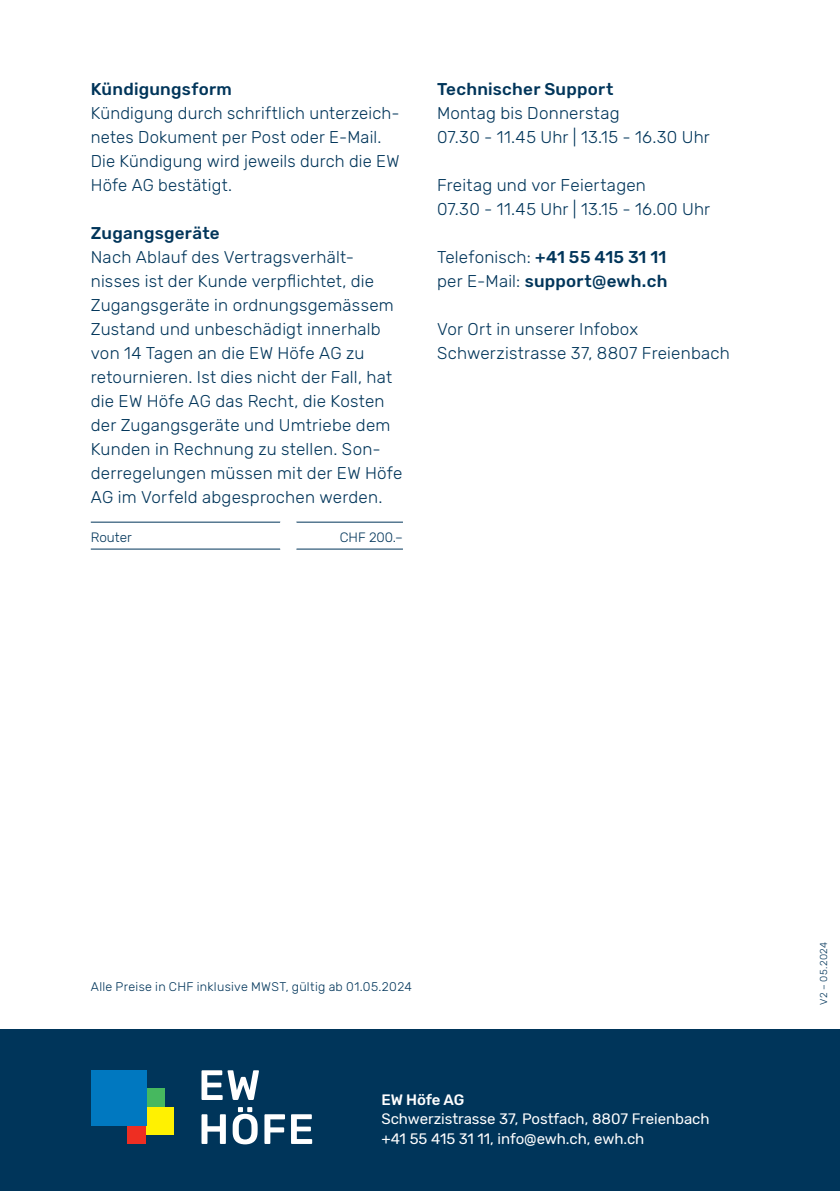
<style>
.page{position:relative;width:840px;height:1191px;background:#fff}
.page>*{position:absolute;margin:0;border:0;box-sizing:border-box;transform-origin:0 0}
.Legende{font:300 17px/24px "Rubik";letter-spacing:.01em;color:#00355a}
.Legende-2{font:500 17px "Rubik";letter-spacing:.015em;color:#00355a}
.t1{font:15px "Rubik";letter-spacing:-.005em;color:#fff}
.t2{font:500 15px "Rubik";letter-spacing:-.01em;color:#fff}
.Zellen_klein{font:300 13.6px "Rubik";color:#00355a}
.Legende-3{font:300 12.4px "Rubik";letter-spacing:.025em;color:#00355a}
.t3{font:300 10px "Rubik";letter-spacing:.03em;color:#00355a}
.s1{font-weight:500}
.s2{font-weight:300}
</style>
<div class="page">
<div style="left:0;top:1029px;width:839px;height:162px;background:#00355a"></div>
<div style="left:146px;top:1107px;width:28px;height:27px;background:#fff101"></div>
<div style="left:128px;top:1125px;width:18px;height:19px;background:#ee2e22"></div>
<div style="left:146px;top:1088px;width:18px;height:19px;background:#46b85f"></div>
<div style="left:91px;top:1070px;width:55px;height:55px;background:#0078c0"></div>
<svg style="left:201px;top:1070px;width:58px;height:30px"></svg>
<svg style="left:201px;top:1114px;width:25px;height:30px"></svg>
<svg style="left:232px;top:1107px;width:25px;height:37px"></svg>
<svg style="left:264px;top:1114px;width:21px;height:30px"></svg>
<svg style="left:291px;top:1114px;width:21px;height:30px"></svg>
<hr style="left:91px;top:549px;width:189px;height:1px;background:#00355a">
<hr style="left:296px;top:549px;width:107px;height:1px;background:#00355a">
<hr style="left:91px;top:522px;width:189px;height:1px;background:#00355a">
<hr style="left:296px;top:522px;width:107px;height:1px;background:#00355a">
<p class="Legende-2" style="left:91px;top:80px;width:142px">Kündigungsform</p>
<p class="Legende" style="left:91px;top:102px;width:310px">Kündigung durch schriftlich unterzeich&shy;netes Dokument per Post oder E-Mail.<br>Die Kündigung wird jeweils durch die EW Höfe AG bestätigt.</p>
<p class="Legende-2" style="left:91px;top:224px;width:130px">Zugangsgeräte</p>
<p class="Legende" style="left:91px;top:246px;width:313px">Nach Ablauf des Vertragsverhält&shy;nisses ist der Kunde verpflichtet, die Zugangsgeräte in ordnungsgemässem Zustand und unbeschädigt innerhalb von 14 Tagen an die EW Höfe AG zu retournieren. Ist dies nicht der Fall, hat die EW Höfe AG das Recht, die Kosten der Zugangsgeräte und Umtriebe dem Kunden in Rechnung zu stellen. Son&shy;derregelungen müssen mit der EW Höfe AG im Vorfeld abgesprochen werden.</p>
<p class="Zellen_klein" style="left:91px;top:529px;width:42px">Router</p>
<p class="Zellen_klein" style="left:339px;top:529px;width:65px">CHF 200.–</p>
<p class="Legende-2" style="left:437px;top:80px;width:178px">Technischer Support</p>
<p class="Legende" style="left:437px;top:102px;width:184px">Montag bis Donnerstag</p>
<p class="Legende" style="left:437px;top:126px;width:274px">07.30 - 11.45 Uhr | 13.15 - 16.30 Uhr</p>
<p class="Legende" style="left:437px;top:174px;width:210px">Freitag und vor Feiertagen</p>
<p class="Legende" style="left:437px;top:198px;width:274px">07.30 - 11.45 Uhr | 13.15 - 16.00 Uhr</p>
<p class="Legende" style="left:437px;top:246px;width:231px">Telefonisch: <span class="s1">+41 55 415 31 11</span></p>
<p class="Legende-2" style="left:437px;top:272px;width:232px"><span class="s2">per E-Mail:</span> support@ewh.ch</p>
<p class="Legende" style="left:437px;top:318px;width:202px">Vor Ort in unserer Infobox</p>
<p class="Legende" style="left:437px;top:342px;width:294px">Schwerzistrasse 37, 8807 Freienbach</p>
<p class="Legende-3" style="left:91px;top:979px;width:322px">Alle Preise in CHF inklusive MWST, gültig ab 01.05.2024</p>
<p class="t2" style="left:381px;top:1091px;width:84px">EW Höfe AG</p>
<p class="t1" style="left:381px;top:1110px;width:329px">Schwerzistrasse 37, Postfach, 8807 Freienbach</p>
<p class="t1" style="left:381px;top:1130px;width:264px">+41 55 415 31 11, info@ewh.ch, ewh.ch</p>
<p class="t3" style="left:817px;top:1004px;width:64px;rotate:-90deg">V2 – 05.2024</p>
</div>
